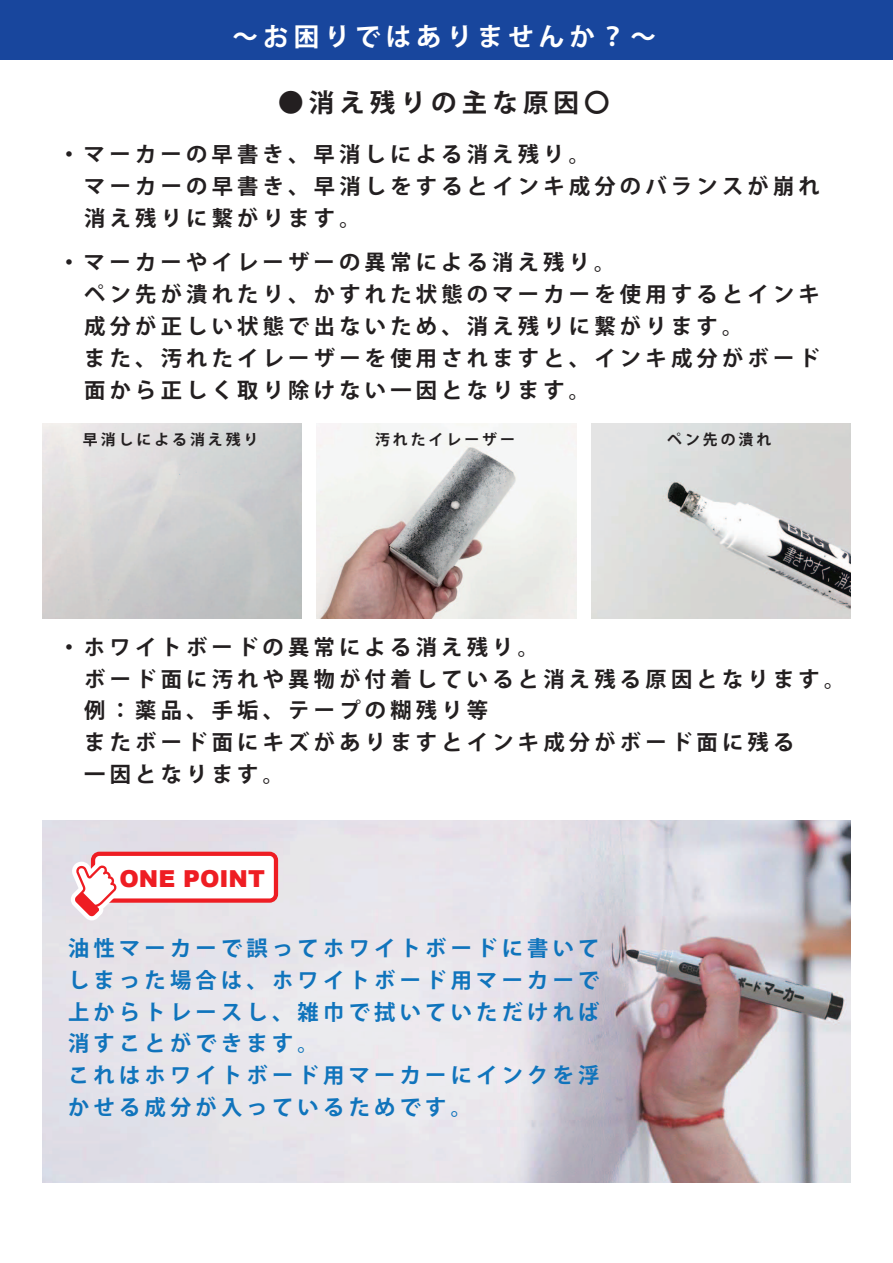
<style>
.page{position:relative;width:893px;height:1263px;background:#fff}
.page>*{position:absolute;margin:0;border:0;box-sizing:border-box;transform-origin:0 0}
.t1{font:700 25.5px "Koz Go Pro";letter-spacing:.2em;color:#fff}
.t2{font:700 25.5px "Koz Go Pro";letter-spacing:.2em;color:#231f20}
.t3{font:900 23.4px "Arial";color:#ee1d23}
.t4{font:700 21.3px/32px "Koz Go Pro";letter-spacing:.2em;color:#231f20}
.t5{font:700 21.3px/32px "Koz Go Pro";letter-spacing:.2em;color:#1074bc}
.t6{font:700 14.85px "Koz Go Pro";letter-spacing:.2em;color:#231f20}
</style>
<div class="page">
<img style="left:43px;top:821px;width:807px;height:361px">
<div style="left:0;top:0;width:893px;height:60px;background:#18469d"></div>
<img style="left:591px;top:423px;width:259px;height:196px">
<img style="left:317px;top:423px;width:259px;height:196px">
<svg style="left:70px;top:852px;width:208px;height:68px"></svg>
<p class="t1" style="left:233px;top:20px;width:425px">～お困りではありませんか？～</p>
<p class="t2" style="left:278px;top:86px;width:333px">●消え残りの主な原因〇</p>
<p class="t4" style="left:84px;top:140px;width:737px;text-indent:-26px">・マーカーの早書き、早消しによる消え残り。<br>マーカーの早書き、早消しをするとインキ成分のバランスが崩れ消え残りに繋がります。</p>
<p class="t4" style="left:84px;top:248px;width:737px;text-indent:-26px">・マーカーやイレーザーの異常による消え残り。<br>ペン先が潰れたり、かすれた状態のマーカーを使用するとインキ成分が正しい状態で出ないため、消え残りに繋がります。<br>また、汚れたイレーザーを使用されますと、インキ成分がボード面から正しく取り除けない一因となります。</p>
<p class="t6" style="left:83px;top:430px;width:177px">早消しによる消え残り</p>
<p class="t6" style="left:375px;top:430px;width:141px">汚れたイレーザー</p>
<p class="t6" style="left:667px;top:430px;width:106px">ペン先の潰れ</p>
<p class="t4" style="left:84px;top:632px;width:763px;text-indent:-26px">・ホワイトボードの異常による消え残り。<br>ボード面に汚れや異物が付着していると消え残る原因となります。例：薬品、手垢、テープの糊残り等<br>またボード面にキズがありますとインキ成分がボード面に残る<br>一因となります。</p>
<p class="t3" style="left:120px;top:861px;width:147px">ONE POINT</p>
<p class="t5" style="left:68px;top:933px;width:533px">油性マーカーで誤ってホワイトボードに書いてしまった場合は、ホワイトボード用マーカーで上からトレースし、雑巾で拭いていただければ消すことができます。<br>これはホワイトボード用マーカーにインクを浮かせる成分が入っているためです。</p>
</div>
